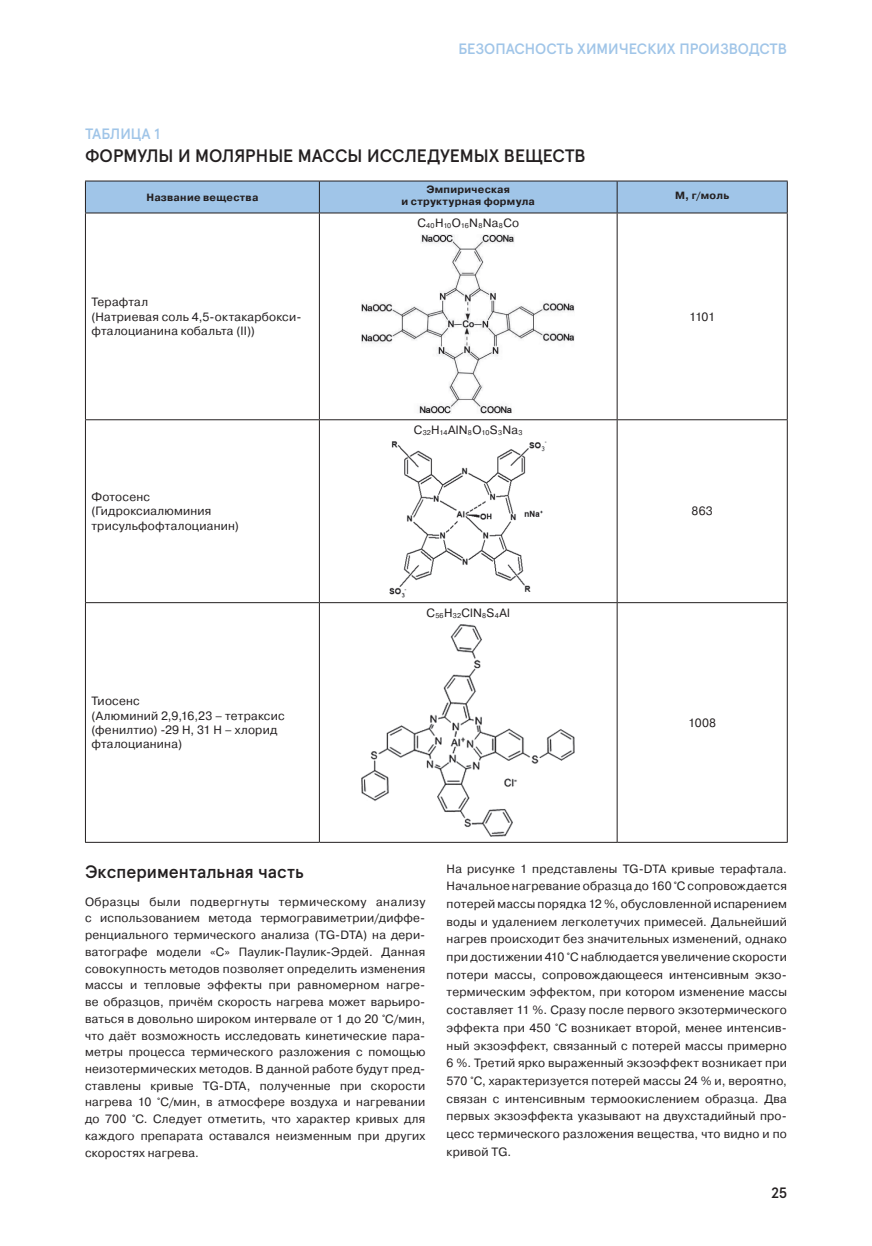
<style>
.page{position:relative;width:872px;height:1246px;background:#fff}
.page>*{position:absolute;margin:0;border:0;box-sizing:border-box;transform-origin:0 0}
.t1{font:500 18px "Apercu Pro";color:#231f20}
.t2{font:500 15px "Apercu Pro";color:#a0c5e8}
.t3{font:500 15px "Apercu Pro";color:#231f20}
.t4{font:12px/17.7px "Pragmatica";letter-spacing:.02em;color:#231f20}
.t5{font:700 10.5px/12.6px "Pragmatica";letter-spacing:.025em;color:#231f20;text-align:center}
</style>
<div class="page">
<div style="left:86px;top:182px;width:701px;height:31px;background:#a0c5e8"></div>
<hr style="left:85px;top:181px;width:234px;height:1px;background:#231f20">
<hr style="left:85px;top:181px;width:1px;height:32px;background:#231f20">
<hr style="left:319px;top:181px;width:298px;height:1px;background:#231f20">
<hr style="left:319px;top:181px;width:1px;height:32px;background:#231f20">
<hr style="left:617px;top:181px;width:170px;height:1px;background:#231f20">
<hr style="left:617px;top:181px;width:1px;height:32px;background:#231f20">
<hr style="left:787px;top:181px;width:1px;height:32px;background:#231f20">
<hr style="left:85px;top:213px;width:234px;height:1px;background:#231f20">
<hr style="left:85px;top:213px;width:1px;height:206px;background:#231f20">
<hr style="left:319px;top:213px;width:298px;height:1px;background:#231f20">
<hr style="left:319px;top:213px;width:1px;height:206px;background:#231f20">
<hr style="left:617px;top:213px;width:170px;height:1px;background:#231f20">
<hr style="left:617px;top:213px;width:1px;height:206px;background:#231f20">
<hr style="left:787px;top:213px;width:1px;height:206px;background:#231f20">
<hr style="left:85px;top:419px;width:234px;height:1px;background:#231f20">
<hr style="left:85px;top:420px;width:1px;height:182px;background:#231f20">
<hr style="left:319px;top:419px;width:298px;height:1px;background:#231f20">
<hr style="left:319px;top:420px;width:1px;height:182px;background:#231f20">
<hr style="left:617px;top:419px;width:170px;height:1px;background:#231f20">
<hr style="left:617px;top:420px;width:1px;height:182px;background:#231f20">
<hr style="left:787px;top:420px;width:1px;height:182px;background:#231f20">
<hr style="left:85px;top:602px;width:234px;height:1px;background:#231f20">
<hr style="left:85px;top:603px;width:1px;height:239px;background:#231f20">
<hr style="left:319px;top:602px;width:298px;height:1px;background:#231f20">
<hr style="left:319px;top:603px;width:1px;height:239px;background:#231f20">
<hr style="left:617px;top:602px;width:170px;height:1px;background:#231f20">
<hr style="left:617px;top:603px;width:1px;height:239px;background:#231f20">
<hr style="left:787px;top:603px;width:1px;height:239px;background:#231f20">
<hr style="left:85px;top:842px;width:234px;height:1px;background:#231f20">
<hr style="left:319px;top:842px;width:298px;height:1px;background:#231f20">
<hr style="left:617px;top:842px;width:170px;height:1px;background:#231f20">
<img style="left:362px;top:234px;width:212px;height:180px">
<img style="left:389px;top:442px;width:158px;height:156px">
<img style="left:362px;top:624px;width:212px;height:212px">
<p class="t2" style="left:458px;top:37px;width:330px">БЕЗОПАСНОСТЬ ХИМИЧЕСКИХ ПРОИЗВОДСТВ</p>
<p class="t2" style="left:85px;top:123px;width:76px">ТАБЛИЦА 1</p>
<h1 class="t1" style="left:85px;top:142px;width:502px">ФОРМУЛЫ И МОЛЯРНЫЕ МАССЫ ИССЛЕДУЕМЫХ ВЕЩЕСТВ</h1>
<p class="t5" style="left:146px;top:191px;width:113px">Название вещества</p>
<p class="t5" style="left:401px;top:183px;width:135px">Эмпирическая<br>и структурная формула</p>
<p class="t5" style="left:675px;top:189px;width:55px">M, г/моль</p>
<p class="t4" style="left:91px;top:295px;width:209px;line-height:14.4px">Терафтал<br>(Натриевая соль 4,5-октакарбокси&shy;фталоцианина кобальта (II))</p>
<p class="t4" style="left:91px;top:490px;width:149px;line-height:14.4px">Фотосенс (Гидроксиалюминия трисульфофталоцианин)</p>
<p class="t4" style="left:91px;top:694px;width:195px;line-height:14.4px">Тиосенс<br>(Алюминий 2,9,16,23 – тетраксис (фенилтио) -29 H, 31 H – хлорид фталоцианина)</p>
<p class="t4" style="left:417px;top:215px;width:103px">С<sub>40</sub>H<sub>10</sub>O<sub>16</sub>N<sub>8</sub>Na<sub>8</sub>Co</p>
<p class="t4" style="left:414px;top:421px;width:110px">C<sub>32</sub>H<sub>14</sub>AlN<sub>8</sub>O<sub>10</sub>S<sub>3</sub>Na<sub>3</sub></p>
<p class="t4" style="left:426px;top:604px;width:85px">C<sub>56</sub>H<sub>32</sub>ClN<sub>8</sub>S<sub>4</sub>Al</p>
<p class="t4" style="left:689px;top:308px;width:27px">1101</p>
<p class="t4" style="left:691px;top:503px;width:23px">863</p>
<p class="t4" style="left:688px;top:714px;width:29px">1008</p>
<h1 class="t1" style="left:85px;top:858px;width:220px">Экспериментальная часть</h1>
<p class="t4" style="left:85px;top:893px;width:342px;line-height:16.8px;text-align:justify">Образцы были подвергнуты термическому анализу с использованием метода термогравиметрии/диффе&shy;ренциального термического анализа (TG-DTA) на дери&shy;ватографе модели «C» Паулик-Паулик-Эрдей. Данная совокупность методов позволяет определить изменения массы и тепловые эффекты при равномерном нагре&shy;ве образцов, причём скорость нагрева может варьиро&shy;ваться в довольно широком интервале от 1 до 20 °C/мин, что даёт возможность исследовать кинетические пара&shy;метры процесса термического разложения с помощью неизотермических методов. В данной работе будут пред&shy;ставлены кривые TG-DTA, полученные при скорости нагрева 10 °C/мин, в атмосфере воздуха и нагревании до 700 °С. Следует отметить, что характер кривых для каждого препарата оставался неизменным при других скоростях нагрева.</p>
<p class="t4" style="left:446px;top:860px;width:342px;text-align:justify">На рисунке 1 представлены TG-DTA кривые терафтала.<br>Начальное нагревание образца до 160 °С сопровождается потерей массы порядка 12 %, обусловленной испарением воды и удалением легколетучих примесей. Дальнейший нагрев происходит без значительных изменений, однако при достижении 410 °С наблюдается увеличение скорости потери массы, сопровождающееся интенсивным экзо&shy;термическим эффектом, при котором изменение массы составляет 11 %. Сразу после первого экзотермического эффекта при 450 °C возникает второй, менее интенсив&shy;ный экзоэффект, связанный с потерей массы примерно 6 %. Третий ярко выраженный экзоэффект возникает при 570 °C, характеризуется потерей массы 24 % и, вероятно, связан с интенсивным термоокислением образца. Два первых экзоэффекта указывают на двухстадийный про&shy;цесс термического разложения вещества, что видно и по кривой TG.</p>
<p class="t3" style="left:771px;top:1181px;width:17px">25</p>
</div>
